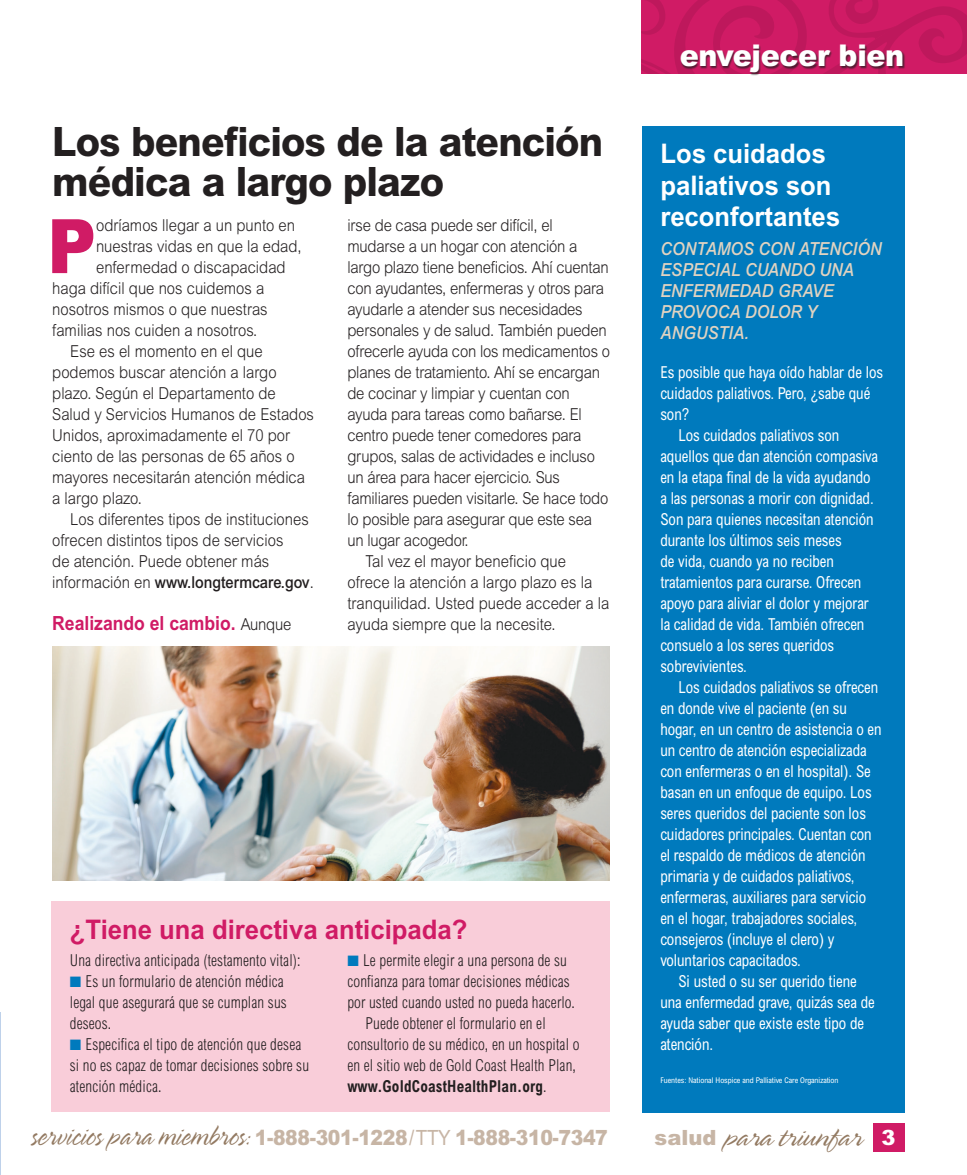
<style>
.page{position:relative;width:967px;height:1175px;background:#fff}
.page>*{position:absolute;margin:0;border:0;box-sizing:border-box;transform-origin:0 0}
._1_SP_body_1st{font:900 75.15px "Arial MT Std";color:#d01b65;scale:.9 1}
._1_SP_HEAD__28-48pt{font:800 40.5px/40.5px "Arial MT Std";letter-spacing:-.025em;color:#231f20;scale:.95 1}
.t1{font:31.5px "Spring LP Light";letter-spacing:-.01em;color:#937a62;scale:1.05 1}
._5_SP_banner_topic{font:900 30px "Arial MT Std";letter-spacing:-.01em;color:#fff;scale:.95 1}
._2_SP_HEAD_side_reve{font:700 27px/31.5px "Arial MT Std";color:#fff;scale:.95 1}
._2_SP_HEAD_side_blac{font:700 27px "Arial MT Std";color:#d01b65;scale:.95 1}
.t2{font:900 21px "Arial MT Std";letter-spacing:-.02em;color:#c7b5a5;scale:.9 1}
.t3{font:900 21px "Arial MT Std";color:#fff}
._1_SP_body_breaker{font:700 19.5px "Arial MT Std";color:#d01b65;scale:.9 1}
._2_SP_head_side_reve{font:italic 500 18px/21px "Arial MT Std";color:#e1d3c1;scale:.9 1}
._2_SP_BODY_side_reve{font:condensed 16.5px/21px "Arial MT Std";color:#fff;scale:.9 1}
._1_SP_body_breaker-2{font:300 16.5px/21px "Arial MT Std";letter-spacing:-.015em;color:#231f20;scale:.9 1}
._1_SP_BODY{font:300 16.5px/21px "Arial MT Std";color:#231f20;scale:.9 1}
._2_SP_BODY_side_blac{font:300 condensed 16.5px/21px "Arial MT Std";letter-spacing:.01em;color:#231f20;scale:.92 1}
._1_SP_body_1st-2{font:300 16.5px "Arial MT Std";color:#231f20;scale:.9 1}
._2_SP_body_side_reve{font:condensed 16.5px/21px "Arial MT Std";color:#fff;scale:.9 1}
._2_SP_body_side_blac{font:300 condensed 16.5px "Arial MT Std";letter-spacing:.01em;color:#231f20;scale:.92 1}
._4_SP_source_reverse{font:condensed 7.8px "Arial MT Std";color:#fff}
.s1{font-weight:500}
.s2{font-weight:300;font-size:16.5px;color:#231f20}
.s3{color:#007abd}
.s4{font-size:15px;color:#007abd}
.s5{font-weight:700}
.s6{font-family:"Spring LP Light";font-weight:400;font-size:33px;color:#937a62}
.s7{font-weight:400}
.s8{font-family:"Arial MT Std";font-weight:900;font-size:21px;color:#c7b5a5}
</style>
<div class="page">
<svg style="left:641px;top:0;width:325px;height:73px;background:#ca1a62"></svg>
<hr style="left:0;top:1012px;width:1px;height:162px;background:#bed1ea">
<div style="left:680px;top:45px;width:224px;height:30px;background:#231f20;opacity:.7"></div>
<div style="left:52px;top:901px;width:557px;height:210px;background:#f9cdd9"></div>
<div style="left:642px;top:126px;width:262px;height:986px;background:#007abd"></div>
<img style="left:52px;top:647px;width:557px;height:233px">
<div style="left:872px;top:1123px;width:31px;height:28px;background:#d01b65"></div>
<p class="_1_SP_HEAD__28-48pt" style="left:52px;top:121px;width:581px">Los beneficios de la atención médica a largo plazo</p>
<p class="_1_SP_body_1st" style="left:47px;top:199px;width:56px">P</p>
<p class="_1_SP_body_1st-2" style="left:96px;top:216px;width:222px">odríamos llegar a un punto en</p>
<p class="_1_SP_body_1st-2" style="left:96px;top:237px;width:230px">nuestras vidas en que la edad,</p>
<p class="_1_SP_body_1st-2" style="left:96px;top:258px;width:212px">enfermedad o discapacidad</p>
<p class="_1_SP_body_1st-2" style="left:52px;top:279px;width:237px">haga difícil que nos cuidemos a</p>
<p class="_1_SP_body_1st-2" style="left:52px;top:300px;width:241px">nosotros mismos o que nuestras</p>
<p class="_1_SP_body_1st-2" style="left:52px;top:321px;width:229px">familias nos cuiden a nosotros.</p>
<p class="_1_SP_BODY" style="left:52px;top:341px;width:292px;text-indent:18px">Ese es el momento en el que podemos buscar atención a largo plazo. Según el Departamento de<br>Salud y Servicios Humanos de Estados<br>Unidos, aproximadamente el 70 por ciento de las personas de 65 años o mayores necesitarán atención médica a largo plazo.</p>
<p class="_1_SP_BODY" style="left:52px;top:509px;width:292px;text-indent:18px">Los diferentes tipos de instituciones ofrecen distintos tipos de servicios<br>de atención. Puede obtener más información en <span class="s1">www.longtermcare.gov</span>.</p>
<p class="_1_SP_body_breaker" style="left:52px;top:612px;width:267px">Realizando el cambio. <span class="s2">Aunque</span></p>
<p class="_1_SP_body_breaker-2" style="left:347px;top:215px;width:293px">irse de casa puede ser difícil, el mudarse a un hogar con atención a largo plazo tiene beneficios. Ahí cuentan con ayudantes, enfermeras y otros para ayudarle a atender sus necesidades personales y de salud. También pueden ofrecerle ayuda con los medicamentos o planes de tratamiento. Ahí se encargan de cocinar y limpiar y cuentan con ayuda para tareas como bañarse. El centro puede tener comedores para grupos, salas de actividades e incluso un área para hacer ejercicio. Sus familiares pueden visitarle. Se hace todo lo posible para asegurar que este sea un lugar acogedor.</p>
<p class="_1_SP_BODY" style="left:347px;top:551px;width:292px;text-indent:18px">Tal vez el mayor beneficio que ofrece la atención a largo plazo es la tranquilidad. Usted puede acceder a la ayuda siempre que la necesite.</p>
<p class="_2_SP_HEAD_side_blac" style="left:70px;top:913px;width:420px">¿Tiene una directiva anticipada?</p>
<p class="_2_SP_body_side_blac" style="left:70px;top:951px;width:252px">Una directiva anticipada (testamento vital):</p>
<p class="_2_SP_BODY_side_blac" style="left:70px;top:971px;width:237px"><span class="s3">■</span><span class="s4">■</span> Es un formulario de atención médica legal que asegurará que se cumplan sus deseos.</p>
<p class="_2_SP_BODY_side_blac" style="left:70px;top:1034px;width:261px"><span class="s3">■</span><span class="s4">■</span> Especifica el tipo de atención que desea si no es capaz de tomar decisiones sobre su atención médica.</p>
<p class="_2_SP_BODY_side_blac" style="left:347px;top:950px;width:249px"><span class="s3">■</span><span class="s4">■</span> Le permite elegir a una persona de su confianza para tomar decisiones médicas por usted cuando usted no pueda hacerlo.</p>
<p class="_2_SP_BODY_side_blac" style="left:347px;top:1013px;width:254px;text-indent:18px">Puede obtener el formulario en el consultorio de su médico, en un hospital o en el sitio web de Gold Coast Health Plan, <span class="s5">www.GoldCoastHealthPlan.org</span>.</p>
<p class="_5_SP_banner_topic" style="left:679px;top:36px;width:238px">envejecer bien</p>
<p class="_2_SP_HEAD_side_reve" style="left:660px;top:138px;width:191px">Los cuidados paliativos son reconfortantes</p>
<p class="_2_SP_head_side_reve" style="left:660px;top:238px;width:247px">CONTAMOS CON ATENCIÓN<br>ESPECIAL CUANDO UNA<br>ENFERMEDAD GRAVE<br>PROVOCA DOLOR Y<br>ANGUSTIA.</p>
<p class="_2_SP_body_side_reve" style="left:660px;top:361px;width:249px">Es posible que haya oído hablar de los cuidados paliativos. Pero, ¿sabe qué son?</p>
<p class="_2_SP_BODY_side_reve" style="left:660px;top:424px;width:243px;text-indent:18px">Los cuidados paliativos son aquellos que dan atención compasiva en la etapa final de la vida ayudando a las personas a morir con dignidad.<br>Son para quienes necesitan atención durante los últimos seis meses<br>de vida, cuando ya no reciben tratamientos para curarse. Ofrecen apoyo para aliviar el dolor y mejorar la calidad de vida. También ofrecen consuelo a los seres queridos sobrevivientes.</p>
<p class="_2_SP_BODY_side_reve" style="left:660px;top:676px;width:247px;text-indent:18px">Los cuidados paliativos se ofrecen en donde vive el paciente (en su hogar, en un centro de asistencia o en un centro de atención especializada con enfermeras o en el hospital). Se basan en un enfoque de equipo. Los seres queridos del paciente son los cuidadores principales. Cuentan con el respaldo de médicos de atención primaria y de cuidados paliativos, enfermeras, auxiliares para servicio en el hogar, trabajadores sociales, consejeros (incluye el clero) y voluntarios capacitados.</p>
<p class="_2_SP_BODY_side_reve" style="left:660px;top:970px;width:240px;text-indent:18px">Si usted o su ser querido tiene una enfermedad grave, quizás sea de ayuda saber que existe este tipo de atención.</p>
<p class="_4_SP_source_reverse" style="left:660px;top:1075px;width:179px">Fuentes: National Hospice and Palliative Care Organization</p>
<p class="t2" style="left:31px;top:1124px;width:642px"><span class="s6">servicios para miembros:</span> 1-888-301-1228<span class="s7">/TTY</span> 1-888-310-7347</p>
<p class="t1" style="left:654px;top:1120px;width:199px"><span class="s8">salud</span> para triunfar</p>
<p class="t3" style="left:881px;top:1124px;width:16px">3</p>
</div>
